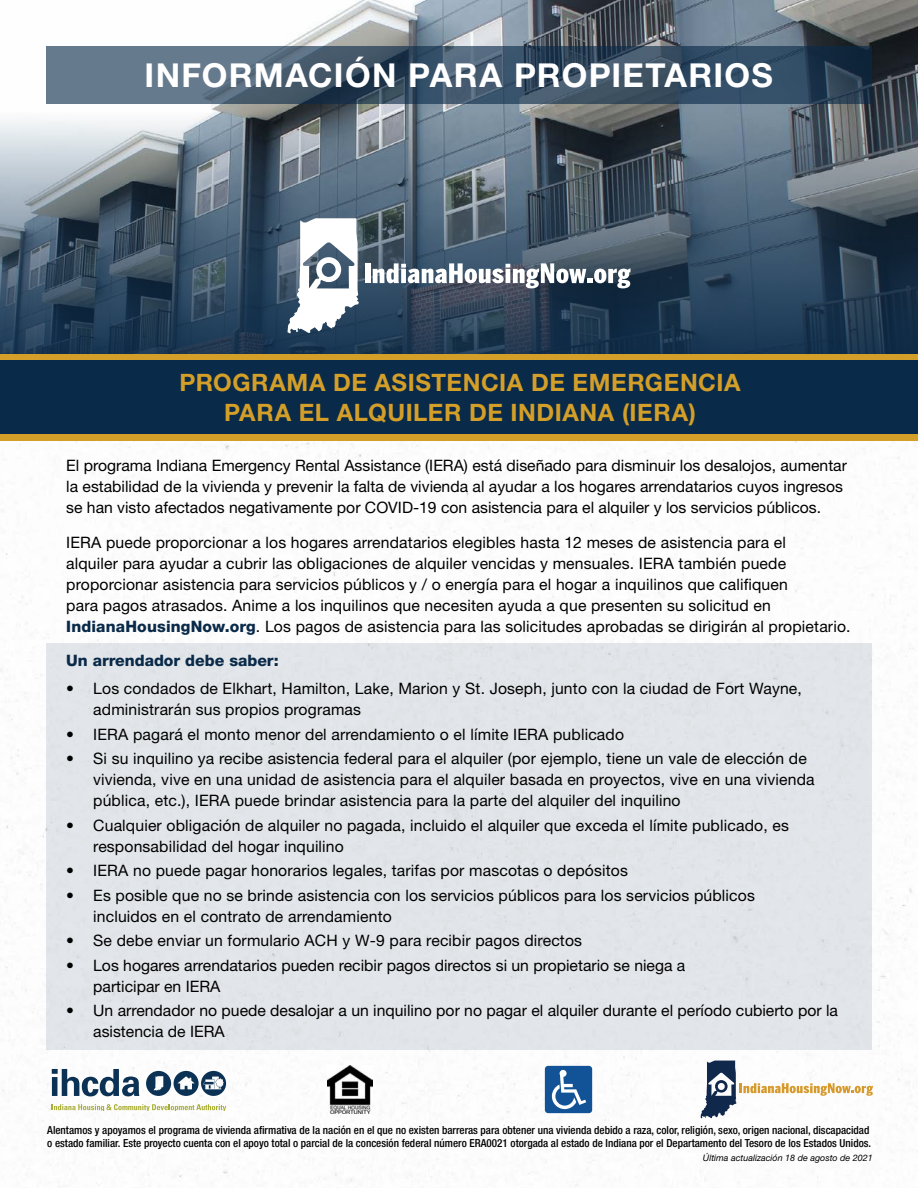
<style>
.page{position:relative;width:918px;height:1188px;background:#fff}
.page>*{position:absolute;margin:0;border:0;box-sizing:border-box;transform-origin:0 0}
.t1{font:700 33px "Helvetica Neue LT Std";letter-spacing:.04em;color:#fff}
.t2{font:700 24px/30px "Helvetica Neue LT Std";letter-spacing:.025em;color:#d39f29;text-align:center}
.t3{font:15.75px/21px "Helvetica Neue LT Std";letter-spacing:.01em;color:#000}
.t4{font:800 15.75px "Helvetica Neue LT Std";color:#0a2a49}
.t5{font:500 condensed 11.1px/13.4px "Helvetica Neue LT Std";color:#000}
.t6{font:italic 9px "Helvetica Neue LT Std";color:#000}
.s1{font-weight:800;color:#0a2a49}
</style>
<div class="page">
<svg style="left:0;top:0;width:918px;height:354px;background:#5e6e7c"></svg>
<div style="left:0;top:354px;width:918px;height:87px;background:#d39f29"></div>
<div style="left:0;top:360px;width:918px;height:74px;background:#0a2a49"></div>
<div style="left:365px;top:263px;width:5px;height:20px;background:#fff"></div>
<svg style="left:373px;top:263px;width:258px;height:25px"></svg>
<svg style="left:287px;top:218px;width:72px;height:116px"></svg>
<svg style="left:46px;top:46px;width:826px;height:58px;background:#42586c"></svg>
<div style="left:46px;top:644px;width:826px;height:406px;background:#e2e5e9"></div>
<svg style="left:52px;top:1104px;width:174px;height:6px"></svg>
<svg style="left:146px;top:1071px;width:80px;height:25px"></svg>
<svg style="left:52px;top:1069px;width:87px;height:27px"></svg>
<img style="left:328px;top:1065px;width:45px;height:49px">
<svg style="left:701px;top:1061px;width:172px;height:57px"></svg>
<div style="left:545px;top:1066px;width:47px;height:47px;background:#125296;border-radius:3px"></div>
<svg style="left:552px;top:1070px;width:34px;height:39px"></svg>
<h1 class="t1" style="left:145px;top:55px;width:630px">INFORMACIÓN PARA PROPIETARIOS</h1>
<h2 class="t2" style="left:180px;top:367px;width:563px">PROGRAMA DE ASISTENCIA DE EMERGENCIA<br>PARA EL ALQUILER DE INDIANA (IERA)</h2>
<p class="t3" style="left:66px;top:455px;width:782px">El programa Indiana Emergency Rental Assistance (IERA) está diseñado para disminuir los desalojos, aumentar la estabilidad de la vivienda y prevenir la falta de vivienda al ayudar a los hogares arrendatarios cuyos ingresos se han visto afectados negativamente por COVID-19 con asistencia para el alquiler y los servicios públicos.</p>
<p class="t3" style="left:66px;top:531px;width:786px">IERA puede proporcionar a los hogares arrendatarios elegibles hasta 12 meses de asistencia para el<br>alquiler para ayudar a cubrir las obligaciones de alquiler vencidas y mensuales. IERA también puede proporcionar asistencia para servicios públicos y / o energía para el hogar a inquilinos que califiquen<br>para pagos atrasados. Anime a los inquilinos que necesiten ayuda a que presenten su solicitud en <span class="s1">IndianaHousingNow.org</span>. Los pagos de asistencia para las solicitudes aprobadas se dirigirán al propietario.</p>
<p class="t4" style="left:66px;top:651px;width:214px">Un arrendador debe saber:</p>
<p class="t3" style="left:93px;top:678px;width:710px;text-indent:-27px">• Los condados de Elkhart, Hamilton, Lake, Marion y St. Joseph, junto con la ciudad de Fort Wayne, administrarán sus propios programas</p>
<p class="t3" style="left:66px;top:723px;width:559px">• IERA pagará el monto menor del arrendamiento o el límite IERA publicado</p>
<p class="t3" style="left:93px;top:748px;width:723px;text-indent:-27px">• Si su inquilino ya recibe asistencia federal para el alquiler (por ejemplo, tiene un vale de elección de vivienda, vive en una unidad de asistencia para el alquiler basada en proyectos, vive en una vivienda pública, etc.), IERA puede brindar asistencia para la parte del alquiler del inquilino</p>
<p class="t3" style="left:93px;top:814px;width:697px;text-indent:-27px">• Cualquier obligación de alquiler no pagada, incluido el alquiler que exceda el límite publicado, es responsabilidad del hogar inquilino</p>
<p class="t3" style="left:66px;top:860px;width:563px">• IERA no puede pagar honorarios legales, tarifas por mascotas o depósitos</p>
<p class="t3" style="left:93px;top:884px;width:663px;text-indent:-27px">• Es posible que no se brinde asistencia con los servicios públicos para los servicios públicos incluidos en el contrato de arrendamiento</p>
<p class="t3" style="left:66px;top:930px;width:517px">• Se debe enviar un formulario ACH y W-9 para recibir pagos directos</p>
<p class="t3" style="left:93px;top:954px;width:594px;text-indent:-27px">• Los hogares arrendatarios pueden recibir pagos directos si un propietario se niega a participar en IERA</p>
<p class="t3" style="left:93px;top:1000px;width:746px;text-indent:-27px">• Un arrendador no puede desalojar a un inquilino por no pagar el alquiler durante el período cubierto por la asistencia de IERA</p>
<p class="t5" style="left:47px;top:1123px;width:825px">Alentamos y apoyamos el programa de vivienda afirmativa de la nación en el que no existen barreras para obtener una vivienda debido a raza, color, religión, sexo, origen nacional, discapacidad o estado familiar. Este proyecto cuenta con el apoyo total o parcial de la concesión federal número ERA0021 otorgada al estado de Indiana por el Departamento del Tesoro de los Estados Unidos.</p>
<p class="t6" style="left:703px;top:1152px;width:172px">Última actualización 18 de agosto de 2021</p>
</div>
